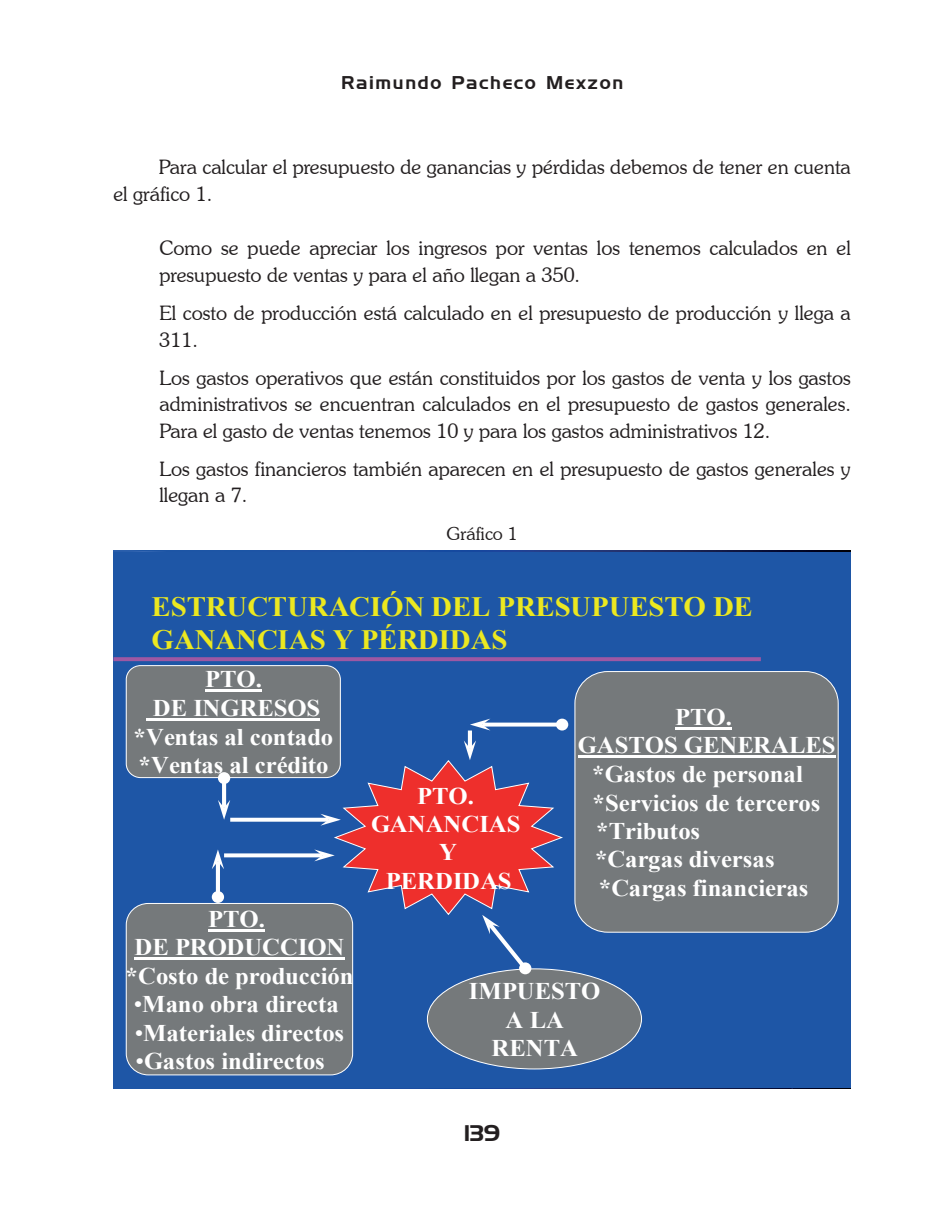
<style>
.page{position:relative;width:936px;height:1219px;background:#fff}
.page>*{position:absolute;margin:0;border:0;box-sizing:border-box;transform-origin:0 0}
.t1{font:700 28px/33.2px "Times New Roman";color:#ece820}
.t2{font:700 23.8px/28.4px "Times New Roman";letter-spacing:-.005em;color:#fff;text-align:center}
.t3{font:22px "Handel Gothic BT";color:#231f20}
.t4{font:300 20px/26.6px "Souvenir IT Cby BT";color:#231f20}
.t5{font:18px "Handel Gothic BT";letter-spacing:.09em;color:#231f20}
.t6{font:300 18px "Souvenir IT Cby BT";color:#231f20}
.s1{font-weight:400}
</style>
<div class="page">
<div style="left:113px;top:552px;width:737px;height:535px;background:#1e56a6"></div>
<svg style="left:113px;top:657px;width:647px;height:4px;background:#9757a3"></svg>
<div style="left:126px;top:666px;width:214px;height:112px;background:#75797b;border-radius:14px"></div>
<div style="left:126px;top:665px;width:215px;height:113px;border:1px solid #fff;border-radius:14px"></div>
<hr style="left:205px;top:690px;width:57px;height:2px;background:#fff">
<hr style="left:146px;top:719px;width:174px;height:2px;background:#fff">
<div style="left:126px;top:903px;width:226px;height:172px;background:#75797b;border-radius:22px"></div>
<div style="left:126px;top:903px;width:227px;height:172px;border:1px solid #fff;border-radius:22px"></div>
<hr style="left:208px;top:929px;width:57px;height:2px;background:#fff">
<hr style="left:134px;top:958px;width:210px;height:2px;background:#fff">
<div style="left:575px;top:672px;width:263px;height:260px;background:#75797b;border-radius:32px"></div>
<div style="left:574px;top:671px;width:264px;height:262px;border:1px solid #fff;border-radius:32px"></div>
<hr style="left:675px;top:727px;width:57px;height:2px;background:#fff">
<hr style="left:578px;top:756px;width:257px;height:2px;background:#fff">
<div style="left:427px;top:969px;width:214px;height:100px;background:#75797b;border-radius:50%"></div>
<hr style="left:222px;top:778px;width:4px;height:30px;background:#fff">
<svg style="left:218px;top:800px;width:12px;height:20px"></svg>
<div style="left:218px;top:772px;width:12px;height:12px;background:#fff;border-radius:50%"></div>
<svg style="left:230px;top:818px;width:84px;height:4px"></svg>
<hr style="left:216px;top:861px;width:4px;height:36px;background:#fff">
<svg style="left:212px;top:849px;width:12px;height:20px"></svg>
<div style="left:212px;top:891px;width:12px;height:12px;background:#fff;border-radius:50%"></div>
<svg style="left:224px;top:853px;width:90px;height:4px"></svg>
<svg style="left:490px;top:723px;width:66px;height:4px"></svg>
<svg style="left:470px;top:719px;width:20px;height:11px"></svg>
<div style="left:556px;top:719px;width:12px;height:11px;background:#fff;border-radius:50%"></div>
<hr style="left:468px;top:730px;width:4px;height:18px;background:#fff">
<svg style="left:314px;top:740px;width:249px;height:234px"></svg>
<div style="left:519px;top:962px;width:12px;height:12px;background:#fff;border-radius:50%"></div>
<p class="t5" style="left:341px;top:71px;width:283px">Raimundo Pacheco Mexzon</p>
<p class="t4" style="left:113px;top:153px;width:739px;text-indent:45px">Para calcular el presupuesto de ganancias y pérdidas debemos de tener en cuenta el gráfico 1.</p>
<p class="t4" style="left:159px;top:235px;width:692px">Como se puede apreciar los ingresos por ventas los tenemos calculados en el presupuesto de ventas y para el año llegan a 350.</p>
<p class="t4" style="left:159px;top:299px;width:693px">El costo de producción está calculado en el presupuesto de producción y llega a<br>311.</p>
<p class="t4" style="left:159px;top:364px;width:692px;text-align:justify">Los gastos operativos que están constituidos por los gastos de venta y los gastos administrativos se encuentran calculados en el presupuesto de gastos generales.<br>Para el gasto de ventas tenemos 10 y para los gastos administrativos 12.</p>
<p class="t4" style="left:159px;top:455px;width:693px">Los gastos financieros también aparecen en el presupuesto de gastos generales y llegan a 7.</p>
<p class="t6" style="left:446px;top:523px;width:73px">Gráfico 1</p>
<h1 class="t1" style="left:151px;top:589px;width:602px">ESTRUCTURACIÓN DEL PRESUPUESTO DE<br>GANANCIAS Y PÉRDIDAS</h1>
<p class="t2" style="left:133px;top:665px;width:201px">PTO.<br>DE INGRESOS *Ventas al contado *Ventas al crédito</p>
<p class="t2" style="left:126px;top:904px;width:229px">PTO.<br>DE PRODUCCION *Costo de producción</p>
<p class="t2" style="left:134px;top:989px;width:206px"><span class="s1">•</span>Mano obra directa</p>
<p class="t2" style="left:135px;top:1018px;width:211px"><span class="s1">•</span>Materiales directos</p>
<p class="t2" style="left:136px;top:1046px;width:191px"><span class="s1">•</span>Gastos indirectos</p>
<p class="t2" style="left:371px;top:781px;width:151px">PTO.<br>GANANCIAS<br>Y<br>PERDIDAS</p>
<p class="t2" style="left:675px;top:702px;width:58px">PTO.</p>
<p class="t2" style="left:578px;top:731px;width:259px">GASTOS GENERALES</p>
<p class="t2" style="left:592px;top:759px;width:212px">*Gastos de personal</p>
<p class="t2" style="left:592px;top:788px;width:229px">*Servicios de terceros</p>
<p class="t2" style="left:596px;top:816px;width:105px">*Tributos</p>
<p class="t2" style="left:595px;top:844px;width:181px">*Cargas diversas</p>
<p class="t2" style="left:598px;top:873px;width:211px">*Cargas financieras</p>
<p class="t2" style="left:469px;top:976px;width:133px">IMPUESTO<br>A LA<br>RENTA</p>
<p class="t3" style="left:464px;top:1119px;width:37px">139</p>
</div>
